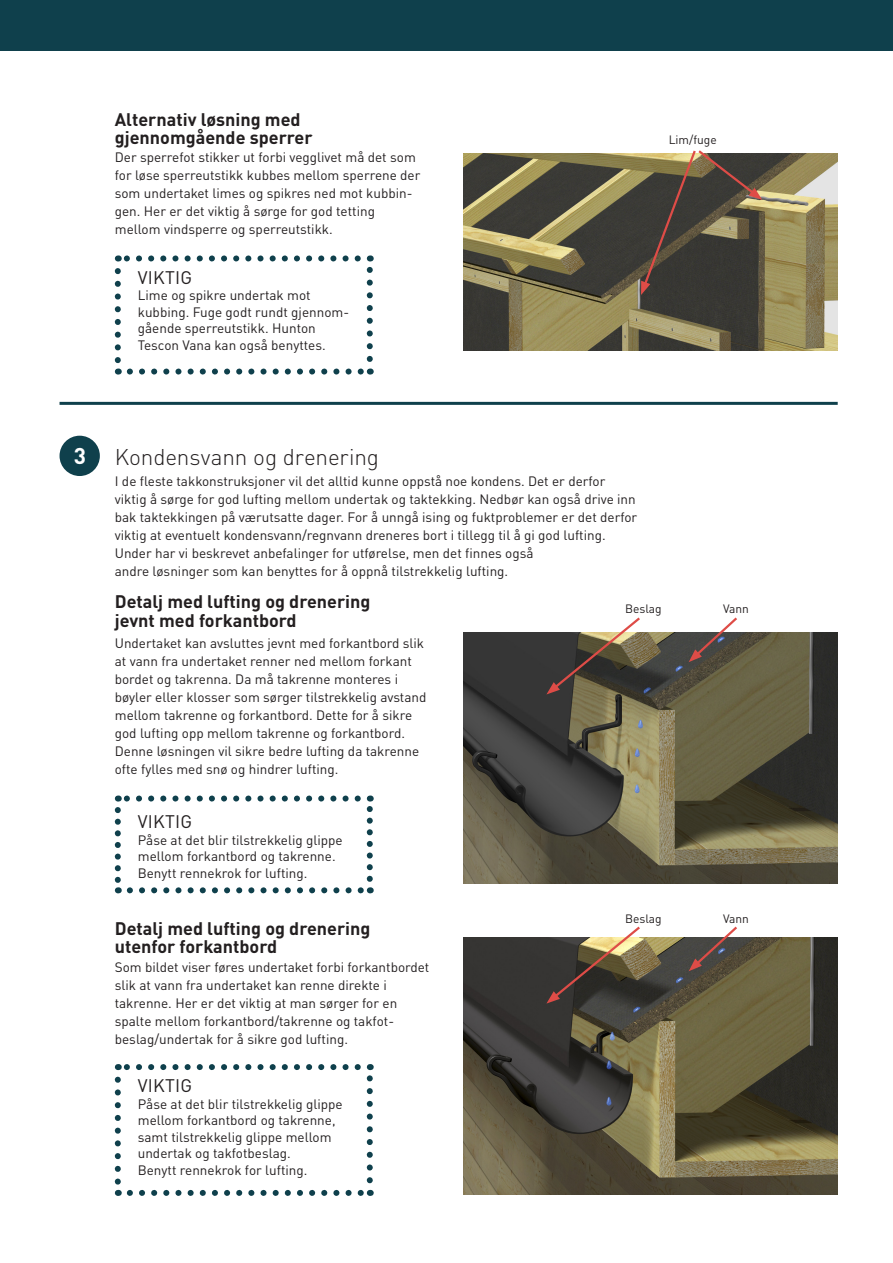
<style>
.page{position:relative;width:893px;height:1263px;background:#fff}
.page>*{position:absolute;margin:0;border:0;box-sizing:border-box;transform-origin:0 0}
.t1{font:300 22.5px "DINOT";letter-spacing:-.005em;color:#231f20}
.t2{font:700 22.5px "DINOT";color:#fff}
.t3{font:700 18px/18px "DINOT";color:#231f20}
.t4{font:18px "DINOT";letter-spacing:.01em;color:#231f20}
.t5{font:13.5px/18px "DINOT";color:#231f20}
.t6{font:12px "DINOT";color:#231f20}
</style>
<div class="page">
<div style="left:0;top:0;width:893px;height:51px;background:#0f404c"></div>
<hr style="left:60px;top:402px;width:778px;height:3px;background:#0f404c">
<img style="left:463px;top:153px;width:375px;height:197px">
<svg style="left:130px;top:368px;width:234px;height:6px"></svg>
<svg style="left:115px;top:271px;width:6px;height:103px"></svg>
<svg style="left:367px;top:255px;width:6px;height:104px"></svg>
<svg style="left:118px;top:255px;width:240px;height:6px"></svg>
<svg style="left:641px;top:150px;width:121px;height:145px;background:#554c40"></svg>
<div style="left:60px;top:436px;width:40px;height:40px;background:#0f404c;border-radius:50%"></div>
<svg style="left:130px;top:887px;width:234px;height:6px"></svg>
<svg style="left:115px;top:810px;width:6px;height:83px"></svg>
<svg style="left:367px;top:795px;width:6px;height:84px"></svg>
<svg style="left:118px;top:795px;width:240px;height:6px"></svg>
<svg style="left:130px;top:1190px;width:234px;height:6px"></svg>
<svg style="left:115px;top:1080px;width:6px;height:116px"></svg>
<svg style="left:367px;top:1064px;width:6px;height:116px"></svg>
<svg style="left:118px;top:1064px;width:240px;height:6px"></svg>
<img style="left:463px;top:937px;width:375px;height:258px">
<svg style="left:546px;top:926px;width:96px;height:77px;background:#726859"></svg>
<svg style="left:689px;top:926px;width:50px;height:45px"></svg>
<img style="left:463px;top:632px;width:375px;height:251px">
<svg style="left:546px;top:617px;width:96px;height:77px"></svg>
<svg style="left:689px;top:617px;width:50px;height:45px"></svg>
<h2 class="t3" style="left:115px;top:110px;width:199px">Alternativ løsning med gjennomgående sperrer</h2>
<p class="t5" style="left:115px;top:148px;width:307px">Der sperrefot stikker ut forbi vegglivet må det som for løse sperreutstikk kubbes mellom sperrene der som undertaket limes og spikres ned mot kubbin&shy;gen. Her er det viktig å sørge for god tetting mellom vindsperre og sperreutstikk.</p>
<h2 class="t4" style="left:138px;top:266px;width:56px">VIKTIG</h2>
<p class="t5" style="left:138px;top:287px;width:211px;line-height:16.5px">Lime og spikre undertak mot kubbing. Fuge godt rundt gjennom&shy;gående sperreutstikk. Hunton<br>Tescon Vana kan også benyttes.</p>
<p class="t6" style="left:669px;top:132px;width:50px">Lim/fuge</p>
<h1 class="t2" style="left:74px;top:441px;width:14px">3</h1>
<h1 class="t1" style="left:115px;top:443px;width:266px">Kondensvann og drenering</h1>
<p class="t5" style="left:115px;top:472px;width:524px">I de fleste takkonstruksjoner vil det alltid kunne oppstå noe kondens. Det er derfor viktig å sørge for god lufting mellom undertak og taktekking. Nedbør kan også drive inn bak taktekkingen på værutsatte dager. For å unngå ising og fuktproblemer er det derfor viktig at eventuelt kondensvann/regnvann dreneres bort i tillegg til å gi god lufting.<br>Under har vi beskrevet anbefalinger for utførelse, men det finnes også<br>andre løsninger som kan benyttes for å oppnå tilstrekkelig lufting.</p>
<h2 class="t3" style="left:115px;top:591px;width:257px;line-height:19.5px">Detalj med lufting og drenering jevnt med forkantbord</h2>
<p class="t5" style="left:115px;top:634px;width:313px">Undertaket kan avsluttes jevnt med forkantbord slik at vann fra undertaket renner ned mellom forkant bordet og takrenna. Da må takrenne monteres i bøyler eller klosser som sørger tilstrekkelig avstand mellom takrenne og forkantbord. Dette for å sikre god lufting opp mellom takrenne og forkantbord.<br>Denne løsningen vil sikre bedre lufting da takrenne ofte fylles med snø og hindrer lufting.</p>
<h2 class="t4" style="left:138px;top:810px;width:56px">VIKTIG</h2>
<p class="t5" style="left:138px;top:831px;width:206px;line-height:16.5px">Påse at det blir tilstrekkelig glippe mellom forkantbord og takrenne.<br>Benytt rennekrok for lufting.</p>
<p class="t6" style="left:625px;top:601px;width:38px">Beslag</p>
<p class="t6" style="left:723px;top:601px;width:27px">Vann</p>
<h2 class="t3" style="left:115px;top:919px;width:257px">Detalj med lufting og drenering utenfor forkantbord</h2>
<p class="t5" style="left:115px;top:958px;width:316px">Som bildet viser føres undertaket forbi forkantbordet slik at vann fra undertaket kan renne direkte i takrenne. Her er det viktig at man sørger for en spalte mellom forkantbord/takrenne og takfot&shy;beslag/undertak for å sikre god lufting.</p>
<h2 class="t4" style="left:138px;top:1074px;width:56px">VIKTIG</h2>
<p class="t5" style="left:138px;top:1095px;width:206px;line-height:16.5px">Påse at det blir tilstrekkelig glippe mellom forkantbord og takrenne, samt tilstrekkelig glippe mellom undertak og takfotbeslag.<br>Benytt rennekrok for lufting.</p>
<p class="t6" style="left:625px;top:911px;width:38px">Beslag</p>
<p class="t6" style="left:723px;top:911px;width:27px">Vann</p>
</div>
